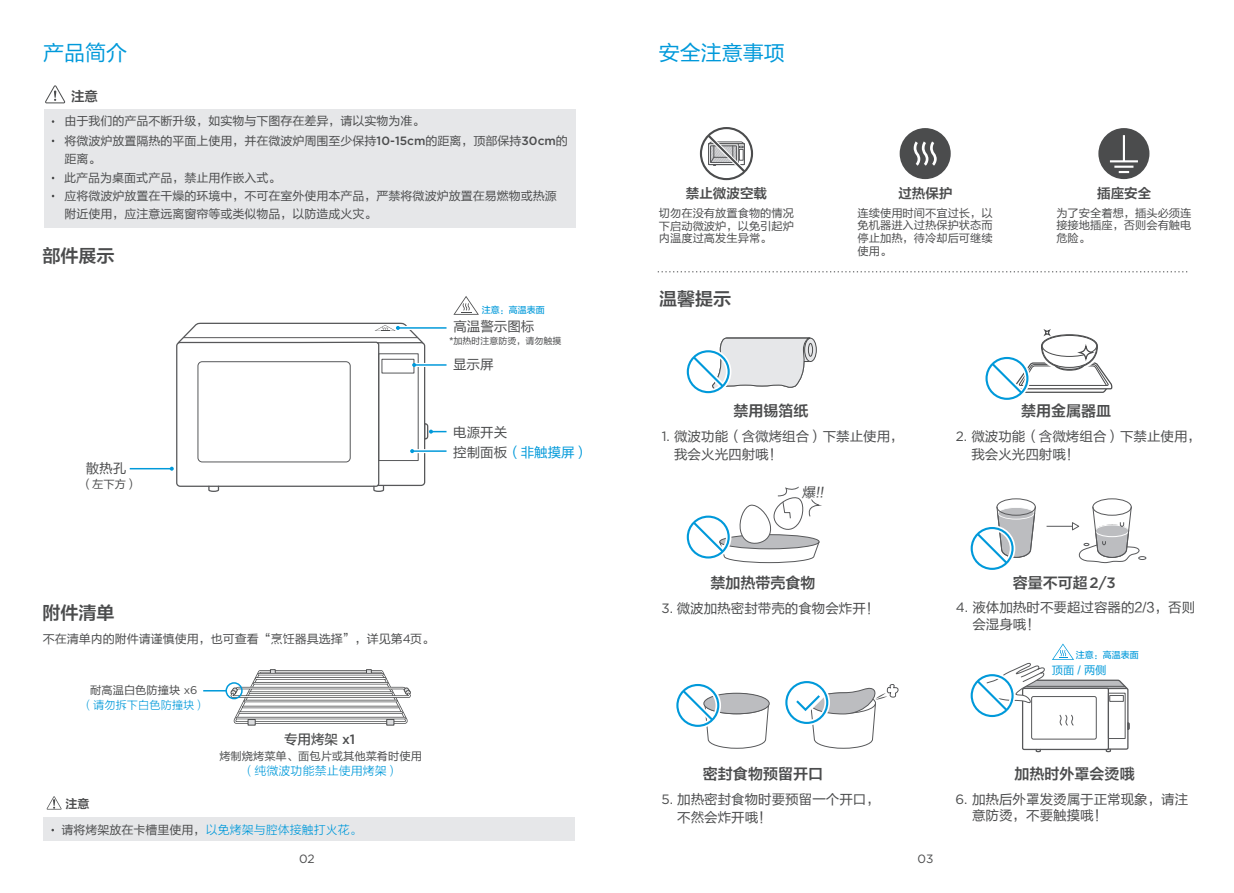
<style>
.page{position:relative;width:1234px;height:893px;background:#fff}
.page>*{position:absolute;margin:0;border:0;box-sizing:border-box;transform-origin:0 0}
.t1{font:21px "FZLTHK GBK1 0";color:#0099da}
.t2{font:18px "FZLTZCHK GBK1 0";color:#4b4c4d}
.t3{font:15px "FZLTZCHK GBK1 0";color:#4b4c4d}
.t4{font:13.65px "FZLTHK GBK1 0";color:#4b4c4d}
.t5{font:13.5px/18px "FZLTHK GBK1 0";color:#4b4c4d}
.t6{font:13.5px "FZLTZCHK GBK1 0";color:#4b4c4d}
.t7{font:13.5px "FZLTHK GBK1 0";color:#0099da}
.t8{font:13.5px "FZLTZHUNHK GBK1 0";color:#4b4c4d}
.t9{font:12px/19.4px "FZLTHK GBK1 0";color:#4b4c4d}
.t10{font:12px "FZLTXHK";color:#0099da}
.t11{font:12px "Gotham";color:#4b4c4d}
.t12{font:12px "FZLTZCHK GBK1 0";color:#4b4c4d}
.t13{font:11.25px/12.9px "FZLTHK GBK1 0";color:#4b4c4d;text-align:justify}
.t14{font:11.25px "FZLTXHK";color:#0099da}
.t15{font:11.25px "FZLTHK GBK1 0";color:#0099da}
.t16{font:9px "FZLTZHUNHK GBK1 0";color:#0099da}
.t17{font:9px "FZLTHK GBK1 0";color:#4b4c4d}
.s1{font-family:"Gotham";font-weight:500}
.s2{color:#4b4c4d}
.s3{font-family:"Gotham"}
.s4{font-family:"FZLTHK GBK1 0";color:#4b4c4d}
</style>
<div class="page">
<div style="left:996px;top:498px;width:39px;height:18px;border:1px solid #57585a;border-radius:50%"></div>
<div style="left:1092px;top:498px;width:39px;height:18px;border:1px solid #57585a;border-radius:50%"></div>
<svg style="left:1046px;top:506px;width:99px;height:57px"></svg>
<div style="left:1098px;top:128px;width:51px;height:51px;background:#4b4c4d;border-radius:50%"></div>
<hr style="left:1122px;top:135px;width:2px;height:26px;background:#fff">
<svg style="left:1114px;top:166px;width:19px;height:7px"></svg>
<hr style="left:1109px;top:160px;width:28px;height:2px;background:#fff">
<div style="left:899px;top:128px;width:51px;height:51px;background:#4b4c4d;border-radius:50%"></div>
<svg style="left:702px;top:130px;width:48px;height:48px"></svg>
<div style="left:699px;top:127px;width:54px;height:53px;border:2px solid #4b4c4d;border-radius:50%"></div>
<svg style="left:804px;top:338px;width:12px;height:23px"></svg>
<div style="left:804px;top:338px;width:12px;height:24px;border:1px solid #4b4c4d;border-radius:50%"></div>
<div style="left:808px;top:343px;width:4px;height:14px;border:1px solid #4b4c4d;border-radius:50%"></div>
<svg style="left:657px;top:271px;width:531px;height:1px"></svg>
<svg style="left:686px;top:337px;width:124px;height:57px"></svg>
<svg style="left:686px;top:486px;width:136px;height:77px"></svg>
<svg style="left:676px;top:684px;width:93px;height:65px"></svg>
<div style="left:783px;top:679px;width:46px;height:47px;border:6px solid #fff;border-radius:50%"></div>
<div style="left:785px;top:681px;width:43px;height:43px;border:2px solid #0099da;border-radius:50%"></div>
<svg style="left:784px;top:683px;width:114px;height:66px"></svg>
<svg style="left:970px;top:506px;width:65px;height:64px"></svg>
<svg style="left:985px;top:330px;width:127px;height:70px"></svg>
<svg style="left:453px;top:296px;width:26px;height:19px"></svg>
<svg style="left:913px;top:141px;width:23px;height:25px"></svg>
<svg style="left:970px;top:643px;width:160px;height:110px"></svg>
<div style="left:44px;top:109px;width:531px;height:119px;background:#e6e7e9"></div>
<hr style="left:130px;top:468px;width:42px;height:1px;background:#0099da">
<svg style="left:170px;top:322px;width:276px;height:170px"></svg>
<svg style="left:45px;top:85px;width:21px;height:19px"></svg>
<svg style="left:203px;top:669px;width:208px;height:56px"></svg>
<div style="left:225px;top:682px;width:17px;height:17px;border:2px solid #0099da;border-radius:50%"></div>
<div style="left:44px;top:818px;width:531px;height:23px;background:#e6e7e9"></div>
<svg style="left:47px;top:796px;width:15px;height:14px"></svg>
<h1 class="t1" style="left:43px;top:41px;width:85px">产品简介</h1>
<p class="t6" style="left:71px;top:89px;width:28px">注意</p>
<p class="t9" style="left:64px;top:112px;width:505px">由于我们的产品不断升级，如实物与下图存在差异，请以实物为准。<br>将微波炉放置隔热的平面上使用，并在微波炉周围至少保持<span class="s1">10-15cm</span>的距离，顶部保持<span class="s1">30cm</span>的</p>
<p class="t9" style="left:64px;top:149px;width:218px">距离。<br>此产品为桌面式产品，禁止用作嵌入式。</p>
<p class="t9" style="left:64px;top:187px;width:493px;line-height:18.5px">应将微波炉放置在干燥的环境中，不可在室外使用本产品，严禁将微波炉放置在易燃物或热源附近使用，应注意远离窗帘等或类似物品，以防造成火灾。</p>
<h2 class="t2" style="left:42px;top:246px;width:73px">部件展示</h2>
<p class="t5" style="left:86px;top:460px;width:42px">散热孔</p>
<p class="t13" style="left:81px;top:478px;width:58px">（左下方）</p>
<p class="t16" style="left:481px;top:304px;width:64px">注意：高温表面</p>
<p class="t5" style="left:453px;top:317px;width:82px">高温警示图标</p>
<p class="t17" style="left:449px;top:336px;width:113px">*加热时注意防烫，请勿触摸</p>
<p class="t5" style="left:453px;top:356px;width:42px">显示屏</p>
<p class="t5" style="left:453px;top:424px;width:55px">电源开关</p>
<p class="t7" style="left:453px;top:445px;width:136px"><span class="s2">控制面板</span>（非触摸屏）</p>
<h2 class="t2" style="left:42px;top:603px;width:73px">附件清单</h2>
<p class="t9" style="left:43px;top:629px;width:393px">不在清单内的附件请谨慎使用，也可查看“烹饪器具选择”，详见第<span class="s3">4</span>页。</p>
<p class="t13" style="left:90px;top:684px;width:109px">耐高温白色防撞块 <span class="s3">x6</span></p>
<p class="t14" style="left:82px;top:699px;width:125px">（请勿拆下白色防撞块）</p>
<p class="t12" style="left:66px;top:797px;width:25px">注意</p>
<p class="t8" style="left:284px;top:732px;width:73px">专用烤架 <span class="s1">x1</span></p>
<p class="t13" style="left:219px;top:750px;width:204px">烤制烧烤菜单、面包片或其他菜肴时使用</p>
<p class="t10" style="left:242px;top:764px;width:157px">（纯微波功能禁止使用烤架）</p>
<p class="t10" style="left:62px;top:823px;width:302px"><span class="s4">请将烤架放在卡槽里使用，</span>以免烤架与腔体接触打火花。</p>
<h1 class="t1" style="left:658px;top:41px;width:127px">安全注意事项</h1>
<p class="t6" style="left:685px;top:186px;width:82px">禁止微波空载</p>
<p class="t13" style="left:658px;top:207px;width:136px">切勿在没有放置食物的情况下启动微波炉，以免引起炉内温度过高发生异常。</p>
<h2 class="t2" style="left:659px;top:289px;width:73px">温馨提示</h2>
<p class="t3" style="left:733px;top:403px;width:77px">禁用锡箔纸</p>
<p class="t6" style="left:898px;top:186px;width:55px">过热保护</p>
<p class="t13" style="left:857px;top:206px;width:136px">连续使用时间不宜过长，以免机器进入过热保护状态而停止加热，待冷却后可继续使用。</p>
<p class="t6" style="left:1096px;top:186px;width:55px">插座安全</p>
<p class="t13" style="left:1056px;top:206px;width:136px">为了安全着想，插头必须连接接地插座，否则会有触电危险。</p>
<p class="t3" style="left:1020px;top:403px;width:91px">禁用金属器皿</p>
<p class="t5" style="left:674px;top:428px;width:231px;text-indent:-12px"><span class="s3">1.</span> 微波功能（含微烤组合）下禁止使用，我会火光四射哦！</p>
<p class="t5" style="left:971px;top:428px;width:231px;text-indent:-16px"><span class="s3">2.</span> 微波功能（含微烤组合）下禁止使用，我会火光四射哦！</p>
<p class="t4" style="left:801px;top:484px;width:26px">爆!!</p>
<p class="t3" style="left:710px;top:575px;width:106px">禁加热带壳食物</p>
<p class="t3" style="left:1012px;top:575px;width:104px">容量不可超<span class="s1">2/3</span></p>
<p class="t5" style="left:661px;top:599px;width:219px"><span class="s3">3.</span> 微波加热密封带壳的食物会炸开！</p>
<p class="t5" style="left:972px;top:600px;width:224px;line-height:16.2px;text-indent:-17px"><span class="s3">4.</span> 液体加热时不要超过容器的2/3，否则会湿身哦！</p>
<p class="t16" style="left:1075px;top:650px;width:64px">注意：高温表面</p>
<p class="t15" style="left:1051px;top:663px;width:56px">顶面 / 两侧</p>
<p class="t3" style="left:702px;top:765px;width:121px">密封食物预留开口</p>
<p class="t3" style="left:1014px;top:765px;width:121px">加热时外罩会烫哦</p>
<p class="t5" style="left:677px;top:790px;width:204px;text-indent:-16px"><span class="s3">5.</span> 加热密封食物时要预留一个开口，不然会炸开哦！</p>
<p class="t5" style="left:971px;top:791px;width:217px;line-height:16.2px;text-indent:-17px"><span class="s3">6.</span> 加热后外罩发烫属于正常现象，请注意防烫，不要触摸哦！</p>
<p class="t11" style="left:299px;top:852px;width:17px">02</p>
<p class="t11" style="left:917px;top:852px;width:17px">03</p>
</div>
